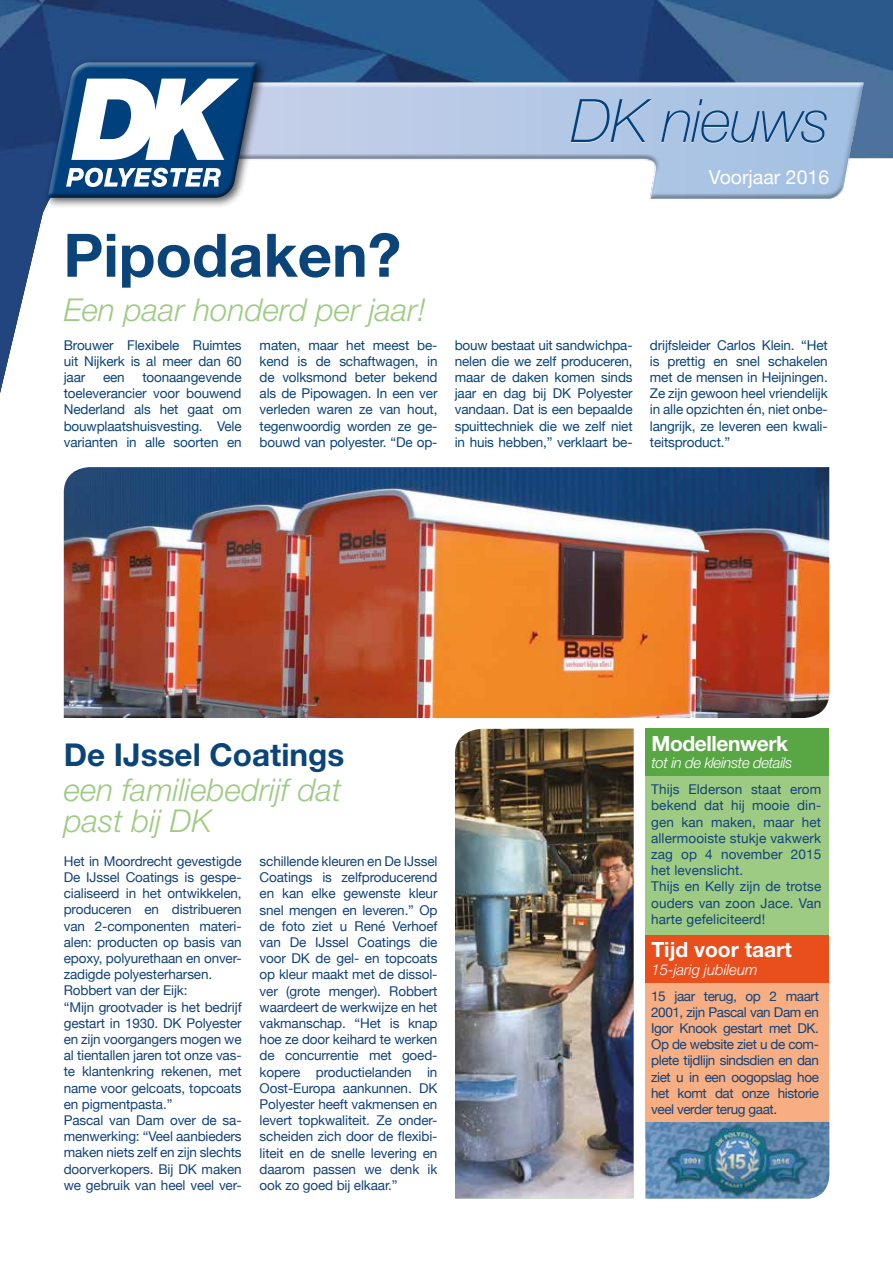
<style>
.page{position:relative;width:893px;height:1263px;background:#fff}
.page>*{position:absolute;margin:0;border:0;box-sizing:border-box;transform-origin:0 0}
.t1{font:700 60px "Helvetica Neue LT Std";color:#0a4479}
.t2{font:italic 100 60px "Helvetica Neue";letter-spacing:-.02em;color:#02417d}
.t3{font:italic 300 31.5px/31.5px "Helvetica Neue LT Std";color:#9ecb84}
.t4{font:700 31.5px "Helvetica Neue LT Std";color:#0a4479}
.t5{font:700 21px "Helvetica Neue LT Std";color:#fff}
.t6{font:700 21px "Helvetica Neue LT Std";letter-spacing:-.02em;color:#fff}
.t7{font:19.5px "Helvetica Neue";color:#fff}
.t8{font:italic 300 15px "Helvetica Neue LT Std";letter-spacing:-.025em;color:#fff}
.t9{font:italic 300 15px "Helvetica Neue LT Std";color:#fff}
.t10{font:13.5px/16.2px "Helvetica Neue";letter-spacing:-.01em;color:#13427a;text-align:justify}
.t11{font:13.5px/16.2px "Helvetica Neue";letter-spacing:-.01em;color:#0a4479;text-align:justify}
.t12{font:13.5px/16.2px "Helvetica Neue";letter-spacing:.01em;color:#13427a}
</style>
<div class="page">
<img style="left:0;top:0;width:893px;height:393px">
<img style="left:187px;top:70px;width:686px;height:143px">
<div style="left:43px;top:57px;width:225px;height:152px;background:#000;opacity:.65"></div>
<div style="left:45px;top:62px;width:214px;height:136px;background:#000;opacity:.5"></div>
<img style="left:64px;top:467px;width:765px;height:251px">
<div style="left:645px;top:729px;width:184px;height:47px;background:#59a744"></div>
<div style="left:645px;top:934px;width:184px;height:50px;background:#e94f1d"></div>
<div style="left:645px;top:776px;width:184px;height:158px;background:#9ecb84"></div>
<div style="left:645px;top:983px;width:184px;height:157px;background:#f7ae82"></div>
<img style="left:455px;top:729px;width:179px;height:469px">
<img style="left:646px;top:1122px;width:183px;height:76px">
<h1 class="t2" style="left:571px;top:75px;width:260px">DK nieuws</h1>
<h3 class="t7" style="left:709px;top:163px;width:122px">Voorjaar 2016</h3>
<h1 class="t1" style="left:63px;top:218px;width:339px">Pipodaken?</h1>
<h2 class="t3" style="left:64px;top:294px;width:364px">Een paar honderd per jaar!</h2>
<p class="t11" style="left:64px;top:337px;width:179px">Brouwer Flexibele Ruimtes uit Nijkerk is al meer dan 60 jaar</p>
<p class="t11" style="left:260px;top:337px;width:179px">maten, maar het meest be&shy;kend is de schaftwagen, in de volksmond beter bekend als de Pipowagen. In een ver verleden waren ze van hout, tegenwoordig worden ze ge&shy;bouwd van polyester. “De op-</p>
<p class="t11" style="left:455px;top:337px;width:179px">bouw bestaat uit sandwichpa&shy;nelen die we zelf produceren, maar de daken komen sinds jaar en dag bij DK Polyester vandaan. Dat is een bepaalde spuittechniek die we zelf niet in huis hebben,” verklaart be-</p>
<p class="t11" style="left:650px;top:337px;width:179px">drijfsleider Carlos Klein. “Het is prettig en snel schakelen met de mensen in Heijningen.<br>Ze zijn gewoon heel vriendelijk in alle opzichten én, niet onbe&shy;langrijk, ze leveren een kwali&shy;teitsproduct.”</p>
<p class="t11" style="left:64px;top:370px;width:179px;text-indent:79px">toonaangevende toeleverancier voor bouwend Nederland als het gaat om bouwplaatshuisvesting. Vele varianten in alle soorten en</p>
<p class="t11" style="left:103px;top:370px;width:23px">een</p>
<h2 class="t4" style="left:64px;top:735px;width:282px">De IJssel Coatings</h2>
<h2 class="t3" style="left:64px;top:773px;width:279px">een familiebedrijf dat past bij DK</h2>
<p class="t10" style="left:260px;top:854px;width:179px">schillende kleuren en De IJssel Coatings is zelfproducerend en kan elke gewenste kleur snel mengen en leveren.” Op de foto ziet u René Verhoef van De IJssel Coatings die voor DK de gel- en topcoats op kleur maakt met de dissol&shy;ver (grote menger). Robbert waardeert de werkwijze en het vakmanschap. “Het is knap hoe ze door keihard te werken de concurrentie met goed&shy;kopere productielanden in Oost-Europa aankunnen. DK Polyester heeft vakmensen en levert topkwaliteit. Ze onder&shy;scheiden zich door de flexibi&shy;liteit en de snelle levering en daarom passen we denk ik ook zo goed bij elkaar.”</p>
<p class="t10" style="left:64px;top:853px;width:179px;text-align:left">Het in Moordrecht gevestigde<br>De IJssel Coatings is gespe&shy;cialiseerd in het ontwikkelen, produceren en distribueren van 2-componenten materi&shy;alen: producten op basis van epoxy, polyurethaan en onver&shy;zadigde polyesterharsen.<br>Robbert van der Eijk:<br>“Mijn grootvader is het bedrijf gestart in 1930. DK Polyester en zijn voorgangers mogen we al tientallen jaren tot onze vas&shy;te klantenkring rekenen, met name voor gelcoats, topcoats en pigmentpasta.”<br>Pascal van Dam over de sa&shy;menwerking: “Veel aanbieders maken niets zelf en zijn slechts doorverkopers. Bij DK maken we gebruik van heel veel ver-</p>
<h3 class="t6" style="left:651px;top:730px;width:138px">Modellenwerk</h3>
<p class="t8" style="left:651px;top:753px;width:142px">tot in de kleinste details</p>
<p class="t12" style="left:651px;top:782px;width:172px">Thijs Elderson staat erom bekend dat hij mooie din&shy;gen kan maken, maar het allermooiste stukje vakwerk zag op 4 november 2015 het levenslicht.<br>Thijs en Kelly zijn de trotse ouders van zoon Jace. Van harte gefeliciteerd!</p>
<h3 class="t5" style="left:651px;top:936px;width:142px">Tijd voor taart</h3>
<p class="t9" style="left:651px;top:960px;width:108px">15-jarig jubileum</p>
<p class="t10" style="left:651px;top:988px;width:169px">15 jaar terug, op 2 maart 2001, zijn Pascal van Dam en Igor Knook gestart met DK.<br>Op de website ziet u de com&shy;plete tijdlijn sindsdien en dan ziet u in een oogopslag hoe het komt dat onze historie veel verder terug gaat.</p>
</div>
